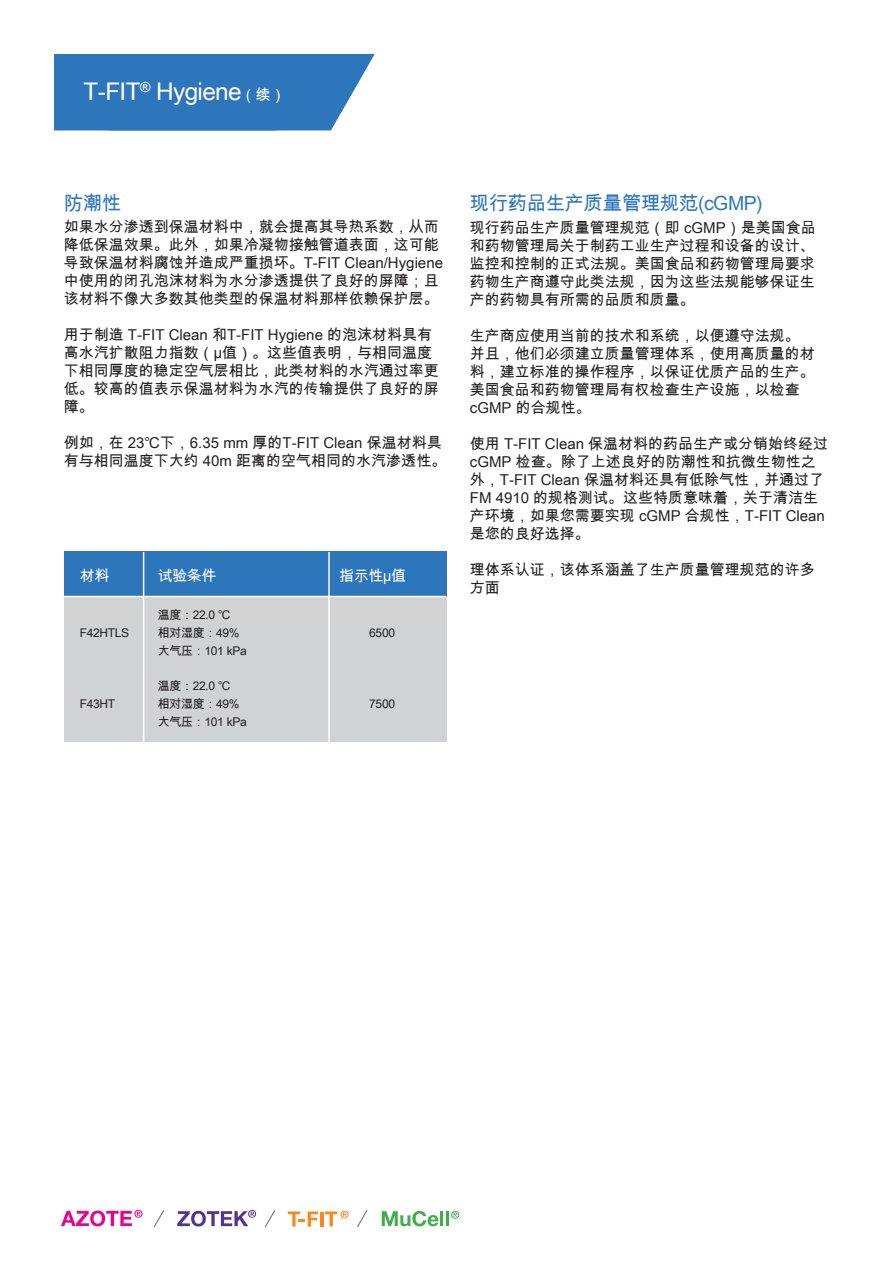
<style>
.page{position:relative;width:893px;height:1263px;background:#fff}
.page>*{position:absolute;margin:0;border:0;box-sizing:border-box;transform-origin:0 0}
.t1{font:24.3px "Arial Unicode MS";letter-spacing:-.025em;color:#fff}
.t2{font:19.5px "Arial Unicode MS";letter-spacing:-.025em;color:#2e76bc}
.t3{font:15px/18px "Arial Unicode MS";color:#231f20}
.t4{font:15px "Arial Unicode MS";letter-spacing:-.025em;color:#fff}
.t5{font:12px "Arial Unicode MS";letter-spacing:-.025em;color:#231f20}
.s1{font-size:15px}
</style>
<div class="page">
<div style="left:64px;top:551px;width:382px;height:46px;background:#2e76bc"></div>
<div style="left:64px;top:597px;width:382px;height:145px;background:#d1d2d4"></div>
<hr style="left:328px;top:552px;width:2px;height:190px;background:#fff">
<hr style="left:143px;top:552px;width:1px;height:190px;background:#fff">
<hr style="left:64px;top:596px;width:382px;height:1px;background:#fff">
<div style="left:54px;top:54px;width:321px;height:76px;background:#2e76bc"></div>
<svg style="left:382px;top:1211px;width:56px;height:15px"></svg>
<hr style="left:440px;top:1211px;width:3px;height:15px;background:#40ae49">
<svg style="left:446px;top:1211px;width:13px;height:15px"></svg>
<svg style="left:61px;top:1210px;width:82px;height:16px"></svg>
<svg style="left:177px;top:1210px;width:79px;height:16px"></svg>
<svg style="left:288px;top:1211px;width:30px;height:15px"></svg>
<hr style="left:320px;top:1211px;width:3px;height:15px;background:#f6891f">
<svg style="left:325px;top:1210px;width:24px;height:16px"></svg>
<svg style="left:153px;top:1210px;width:12px;height:17px"></svg>
<svg style="left:264px;top:1210px;width:12px;height:17px"></svg>
<svg style="left:357px;top:1210px;width:11px;height:17px"></svg>
<p class="t1" style="left:84px;top:74px;width:203px">T-FIT<sup>®</sup> Hygiene<span class="s1">（续）</span></p>
<p class="t2" style="left:64px;top:189px;width:59px">防潮性</p>
<p class="t3" style="left:64px;top:217px;width:381px">如果水分渗透到保温材料中，就会提高其导热系数，从而降低保温效果。此外，如果冷凝物接触管道表面，这可能导致保温材料腐蚀并造成严重损坏。T-FIT Clean/Hygiene中使用的闭孔泡沫材料为水分渗透提供了良好的屏障；且该材料不像大多数其他类型的保温材料那样依赖保护层。</p>
<p class="t3" style="left:64px;top:325px;width:377px">用于制造 T-FIT Clean 和T-FIT Hygiene 的泡沫材料具有高水汽扩散阻力指数（µ值）。这些值表明，与相同温度下相同厚度的稳定空气层相比，此类材料的水汽通过率更低。较高的值表示保温材料为水汽的传输提供了良好的屏障。</p>
<p class="t3" style="left:64px;top:433px;width:384px">例如，在 23℃下，6.35 mm 厚的T-FIT Clean 保温材料具有与相同温度下大约 40m 距离的空气相同的水汽渗透性。</p>
<p class="t4" style="left:80px;top:565px;width:31px">材料</p>
<p class="t4" style="left:158px;top:565px;width:60px">试验条件</p>
<p class="t4" style="left:339px;top:565px;width:68px">指示性μ值</p>
<p class="t5" style="left:158px;top:606px;width:74px">温度：22.0 ℃</p>
<p class="t5" style="left:80px;top:624px;width:51px">F42HTLS</p>
<p class="t5" style="left:158px;top:624px;width:83px">相对湿度：49%</p>
<p class="t5" style="left:369px;top:624px;width:27px">6500</p>
<p class="t5" style="left:158px;top:642px;width:91px">大气压：101 kPa</p>
<p class="t5" style="left:158px;top:677px;width:74px">温度：22.0 ℃</p>
<p class="t5" style="left:80px;top:695px;width:37px">F43HT</p>
<p class="t5" style="left:158px;top:695px;width:83px">相对湿度：49%</p>
<p class="t5" style="left:369px;top:695px;width:27px">7500</p>
<p class="t5" style="left:158px;top:713px;width:91px">大气压：101 kPa</p>
<p class="t2" style="left:470px;top:189px;width:294px">现行药品生产质量管理规范(cGMP)</p>
<p class="t3" style="left:470px;top:218px;width:347px;text-align:justify">现行药品生产质量管理规范（即 cGMP）是美国食品和药物管理局关于制药工业生产过程和设备的设计、监控和控制的正式法规。美国食品和药物管理局要求药物生产商遵守此类法规，因为这些法规能够保证生产的药物具有所需的品质和质量。</p>
<p class="t3" style="left:470px;top:326px;width:331px">生产商应使用当前的技术和系统，以便遵守法规。</p>
<p class="t3" style="left:470px;top:344px;width:346px">并且，他们必须建立质量管理体系，使用高质量的材料，建立标准的操作程序，以保证优质产品的生产。美国食品和药物管理局有权检查生产设施，以检查cGMP 的合规性。</p>
<p class="t3" style="left:470px;top:434px;width:360px">使用 T-FIT Clean 保温材料的药品生产或分销始终经过cGMP 检查。除了上述良好的防潮性和抗微生物性之外，T-FIT Clean 保温材料还具有低除气性，并通过了<br>FM 4910 的规格测试。这些特质意味着，关于清洁生产环境，如果您需要实现 cGMP 合规性，T-FIT Clean是您的良好选择。</p>
<p class="t3" style="left:470px;top:560px;width:346px">理体系认证，该体系涵盖了生产质量管理规范的许多方面</p>
</div>
